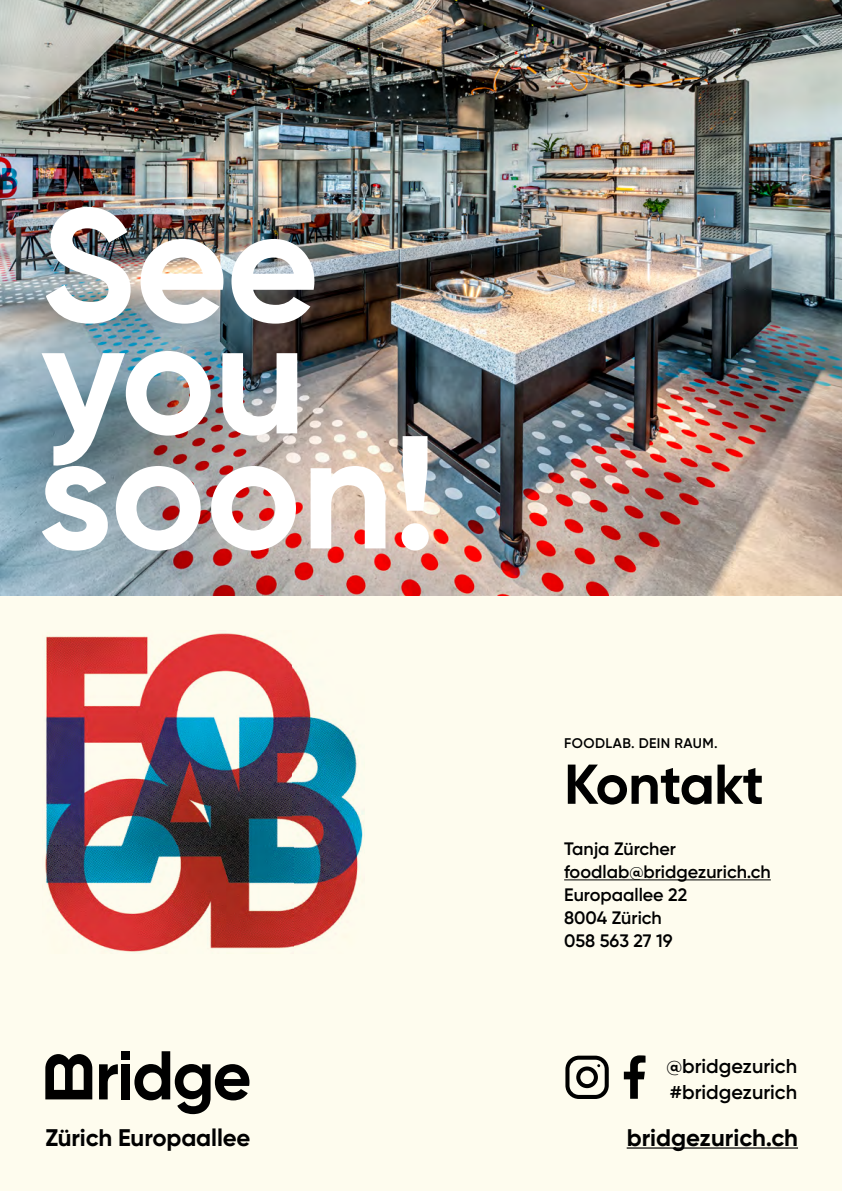
<style>
.page{position:relative;width:842px;height:1191px;background:#fff}
.page>*{position:absolute;margin:0;border:0;box-sizing:border-box;transform-origin:0 0}
.t1{font:700 160.4px/115px "Gilroy";letter-spacing:-.01em;color:#fff}
.t2{font:700 56px "Gilroy";letter-spacing:-.015em;color:#000}
.t3{font:700 24px "Gilroy";letter-spacing:-.005em;color:#000}
.t4{font:600 20px/26px "Gilroy";color:#000}
.t5{font:600 18px/23px "Gilroy";color:#000}
.t6{font:600 14px "Gilroy";letter-spacing:.03em;color:#000}
</style>
<div class="page">
<div style="left:0;top:595px;width:842px;height:596px;background:#fefcee"></div>
<img style="left:0;top:0;width:842px;height:595px">
<hr style="left:564px;top:879px;width:207px;height:1px;background:#000">
<hr style="left:627px;top:1147px;width:171px;height:1px;background:#000">
<svg style="left:565px;top:1055px;width:44px;height:44px"></svg>
<svg style="left:624px;top:1055px;width:21px;height:43px"></svg>
<svg style="left:99px;top:1064px;width:19px;height:35px"></svg>
<div style="left:121px;top:1064px;width:9px;height:35px;background:#000"></div>
<svg style="left:134px;top:1051px;width:115px;height:63px"></svg>
<div style="left:121px;top:1051px;width:9px;height:9px;background:#000"></div>
<svg style="left:45px;top:1054px;width:47px;height:45px"></svg>
<img style="left:45px;top:633px;width:319px;height:319px">
<h1 class="t1" style="left:41px;top:207px;width:280px">See</h1>
<h1 class="t1" style="left:38px;top:319px;width:400px">you soon!</h1>
<p class="t6" style="left:564px;top:734px;width:155px">FOODLAB. DEIN RAUM.</p>
<h2 class="t2" style="left:564px;top:749px;width:201px">Kontakt</h2>
<p class="t5" style="left:564px;top:837px;width:208px">Tanja Zürcher foodlab@bridgezurich.ch<br>Europaallee 22<br>8004 Zürich<br>058 563 27 19</p>
<p class="t4" style="left:666px;top:1052px;width:132px">@bridgezurich #bridgezurich</p>
<h3 class="t3" style="left:45px;top:1122px;width:207px">Zürich Europaallee</h3>
<h3 class="t3" style="left:627px;top:1122px;width:173px">bridgezurich.ch</h3>
</div>
